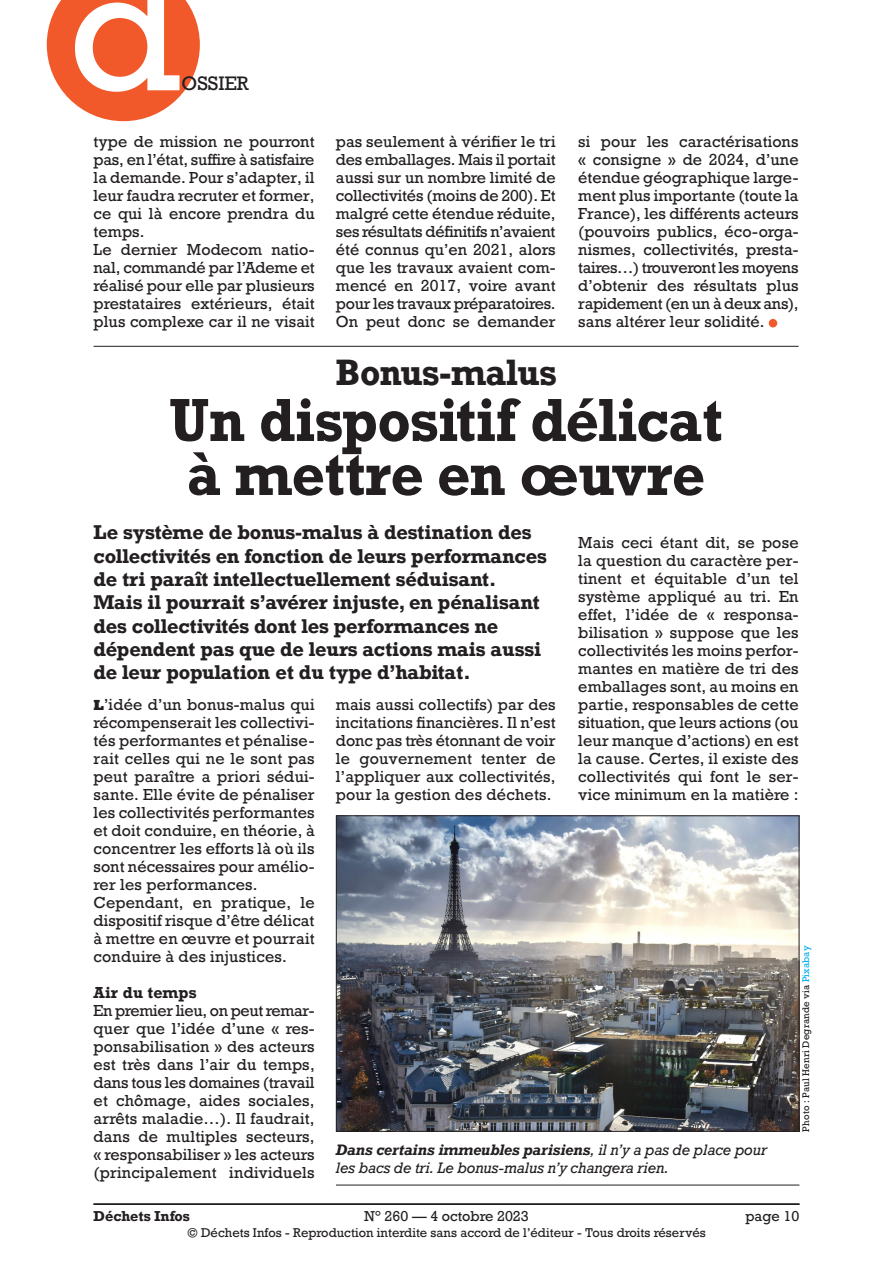
<style>
.page{position:relative;width:893px;height:1263px;background:#fff}
.page>*{position:absolute;margin:0;border:0;box-sizing:border-box;transform-origin:0 0}
.t1{font:166.5px "Rockwell";color:#fff}
.Titre_32{font:700 57px/54px "Rockwell";letter-spacing:-.01em;color:#231f20;text-align:center;scale:.95 1}
.Titre_32-2{font:700 34.5px "Rockwell";letter-spacing:-.01em;color:#231f20;scale:.96 1}
.Châpo_12_5pt{font:700 18.75px/23.2px "Rockwell";letter-spacing:-.005em;color:#231f20}
.t2{font:18.3px "Rockwell";color:#231f20}
.Texte_courant{font:15px/18px "Rockwell";letter-spacing:.005em;color:#231f20;text-align:justify}
.Texte_courant-2{font:700 15px "Rockwell";letter-spacing:.015em;color:#231f20}
.Légende_photo{font:italic 14.25px/17.2px "Rockwell";letter-spacing:-.01em;color:#231f20}
.t3{font:13.5px "Rockwell";color:#231f20}
.t4{font:700 13.5px "Rockwell";color:#231f20}
.t5{font:12px "Rockwell";color:#231f20}
.Crédit_photo{font:9px "Rockwell";letter-spacing:.015em;color:#231f20}
.s1{font-weight:800}
.s2{color:#00aeef}
.s3{font-weight:700}
</style>
<div class="page">
<hr style="left:94px;top:1203px;width:705px;height:2px;background:#231f20">
<div style="left:769px;top:319px;width:8px;height:8px;background:#f1592a;border-radius:50%"></div>
<hr style="left:94px;top:346px;width:705px;height:1px;background:#231f20">
<img style="left:338px;top:817px;width:459px;height:313px">
<div style="left:336px;top:815px;width:463px;height:317px;border:1px solid #231f20"></div>
<hr style="left:336px;top:1185px;width:463px;height:1px;background:#231f20">
<svg style="left:47px;top:0;width:153px;height:121px;background:#f3734b"></svg>
<h1 class="t1" style="left:69px;top:-73px;width:114px">d</h1>
<p class="t2" style="left:182px;top:72px;width:69px">OSSIER</p>
<p class="Texte_courant" style="left:94px;top:133px;width:223px">type de mission ne pourront pas, en l’état, suffire à satisfaire la demande. Pour s’adapter, il leur faudra recruter et former, ce qui là encore prendra du temps.</p>
<p class="Texte_courant" style="left:94px;top:241px;width:223px">Le dernier Modecom natio&shy;nal, commandé par l’Ademe et réalisé pour elle par plusieurs prestataires extérieurs, était plus complexe car il ne visait</p>
<p class="Texte_courant" style="left:336px;top:133px;width:221px">pas seulement à vérifier le tri des emballages. Mais il portait aussi sur un nombre limité de collectivités (moins de 200). Et malgré cette étendue réduite, ses résultats définitifs n’avaient été connus qu’en 2021, alors que les travaux avaient com&shy;mencé en 2017, voire avant pour les travaux préparatoires.</p>
<p class="Texte_courant" style="left:336px;top:313px;width:221px">On peut donc se demander</p>
<p class="Texte_courant" style="left:578px;top:133px;width:222px">si pour les caractérisations « consigne » de 2024, d’une étendue géographique large&shy;ment plus importante (toute la France), les différents acteurs (pouvoirs publics, éco-orga&shy;nismes, collectivités, presta&shy;taires…) trouveront les moyens d’obtenir des résultats plus rapidement (en un à deux ans), sans altérer leur solidité.</p>
<p class="Titre_32-2" style="left:335px;top:350px;width:232px">Bonus-malus</p>
<p class="Titre_32" style="left:169px;top:392px;width:584px">Un dispositif délicat à mettre en œuvre</p>
<p class="Châpo_12_5pt" style="left:94px;top:521px;width:455px">Le système de bonus-malus à destination des collectivités en fonction de leurs performances de tri paraît intellectuellement séduisant.<br>Mais il pourrait s’avérer injuste, en pénalisant des collectivités dont les performances ne dépendent pas que de leurs actions mais aussi de leur population et du type d’habitat.</p>
<p class="Texte_courant" style="left:94px;top:696px;width:223px"><span class="s1">L</span>’idée d’un bonus-malus qui récompenserait les collectivi&shy;tés performantes et pénalise&shy;rait celles qui ne le sont pas peut paraître a priori sédui&shy;sante. Elle évite de pénaliser les collectivités performantes et doit conduire, en théorie, à concentrer les efforts là où ils sont nécessaires pour amélio&shy;rer les performances.</p>
<p class="Texte_courant" style="left:94px;top:894px;width:223px">Cependant, en pratique, le dispositif risque d’être délicat à mettre en œuvre et pourrait conduire à des injustices.</p>
<p class="Texte_courant-2" style="left:94px;top:983px;width:105px">Air du temps</p>
<p class="Texte_courant" style="left:94px;top:1002px;width:223px">En premier lieu, on peut remar&shy;quer que l’idée d’une « res&shy;ponsabilisation » des acteurs est très dans l’air du temps, dans tous les domaines (travail et chômage, aides sociales, arrêts maladie…). Il faudrait, dans de multiples secteurs, « responsabiliser » les acteurs (principalement individuels</p>
<p class="Texte_courant" style="left:578px;top:533px;width:222px">Mais ceci étant dit, se pose la question du caractère per&shy;tinent et équitable d’un tel système appliqué au tri. En effet, l’idée de « responsa&shy;bilisation » suppose que les collectivités les moins perfor&shy;mantes en matière de tri des emballages sont, au moins en partie, responsables de cette situation, que leurs actions (ou leur manque d’actions) en est la cause. Certes, il existe des collectivités qui font le ser&shy;vice minimum en la matière :</p>
<p class="Texte_courant" style="left:336px;top:696px;width:221px">mais aussi collectifs) par des incitations financières. Il n’est donc pas très étonnant de voir le gouvernement tenter de l’appliquer aux collectivités, pour la gestion des déchets.</p>
<p class="Crédit_photo" style="left:800px;top:1131px;width:187px;rotate:-90deg">Photo : Paul Henri Degrande via <span class="s2">Pixabay</span></p>
<p class="Légende_photo" style="left:336px;top:1142px;width:433px"><span class="s3">Dans certains immeubles parisiens</span>, il n’y a pas de place pour les bacs de tri. Le bonus-malus n’y changera rien.</p>
<p class="t4" style="left:94px;top:1207px;width:98px">Déchets Infos</p>
<p class="t3" style="left:364px;top:1207px;width:166px">N° 260 — 4 octobre 2023</p>
<p class="t3" style="left:745px;top:1207px;width:55px">page 10</p>
<p class="t5" style="left:187px;top:1225px;width:520px">© Déchets Infos - Reproduction interdite sans accord de l’éditeur - Tous droits réservés</p>
</div>
